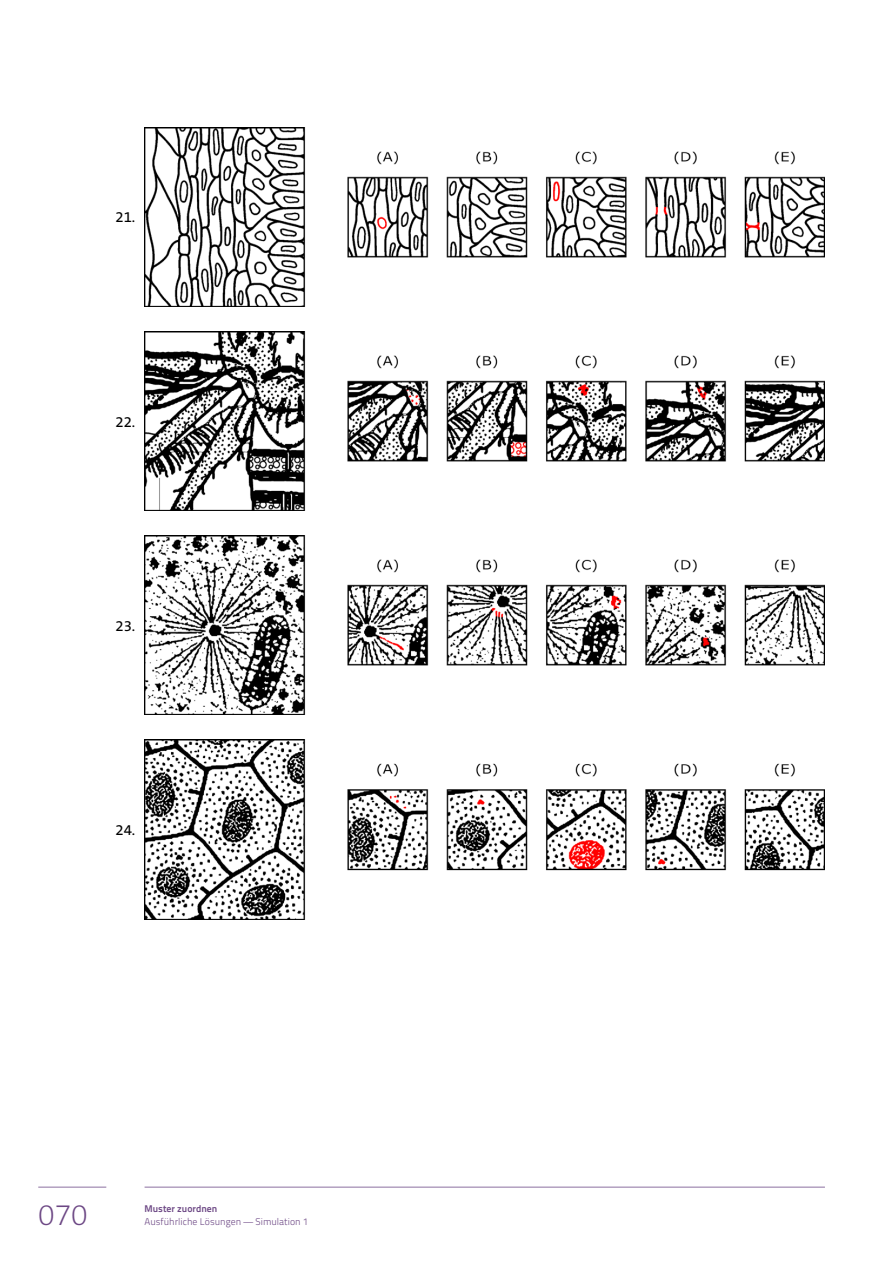
<style>
.page{position:relative;width:893px;height:1263px;background:#fff}
.page>*{position:absolute;margin:0;border:0;box-sizing:border-box;transform-origin:0 0}
.t1{font:200 30px "The Sans C5";color:#6c4784}
.Tabelle_TXT_10pt__li{font:15px "The Sans C5";color:#000}
.t2{font:9.75px "Titillium Text 22 L 250 wt";color:#6c4784}
.t3{font:9.75px "Titillium Text 22 L 800 wt";color:#6c4784}
</style>
<div class="page">
<hr style="left:38px;top:1186px;width:68px;height:2px;background:#b29fc0">
<hr style="left:145px;top:1186px;width:680px;height:2px;background:#b29fc0">
<img style="left:145px;top:127px;width:680px;height:180px">
<img style="left:145px;top:331px;width:680px;height:180px">
<img style="left:145px;top:535px;width:680px;height:180px">
<img style="left:145px;top:739px;width:680px;height:180px">
<p class="Tabelle_TXT_10pt__li" style="left:115px;top:208px;width:21px">21.</p>
<p class="Tabelle_TXT_10pt__li" style="left:115px;top:412px;width:21px">22.</p>
<p class="Tabelle_TXT_10pt__li" style="left:115px;top:616px;width:21px">23.</p>
<p class="Tabelle_TXT_10pt__li" style="left:115px;top:820px;width:21px">24.</p>
<h1 class="t1" style="left:38px;top:1195px;width:51px">070</h1>
<p class="t3" style="left:145px;top:1201px;width:74px">Muster zuordnen</p>
<p class="t2" style="left:145px;top:1214px;width:165px">Ausführliche Lösungen — Simulation 1</p>
</div>
